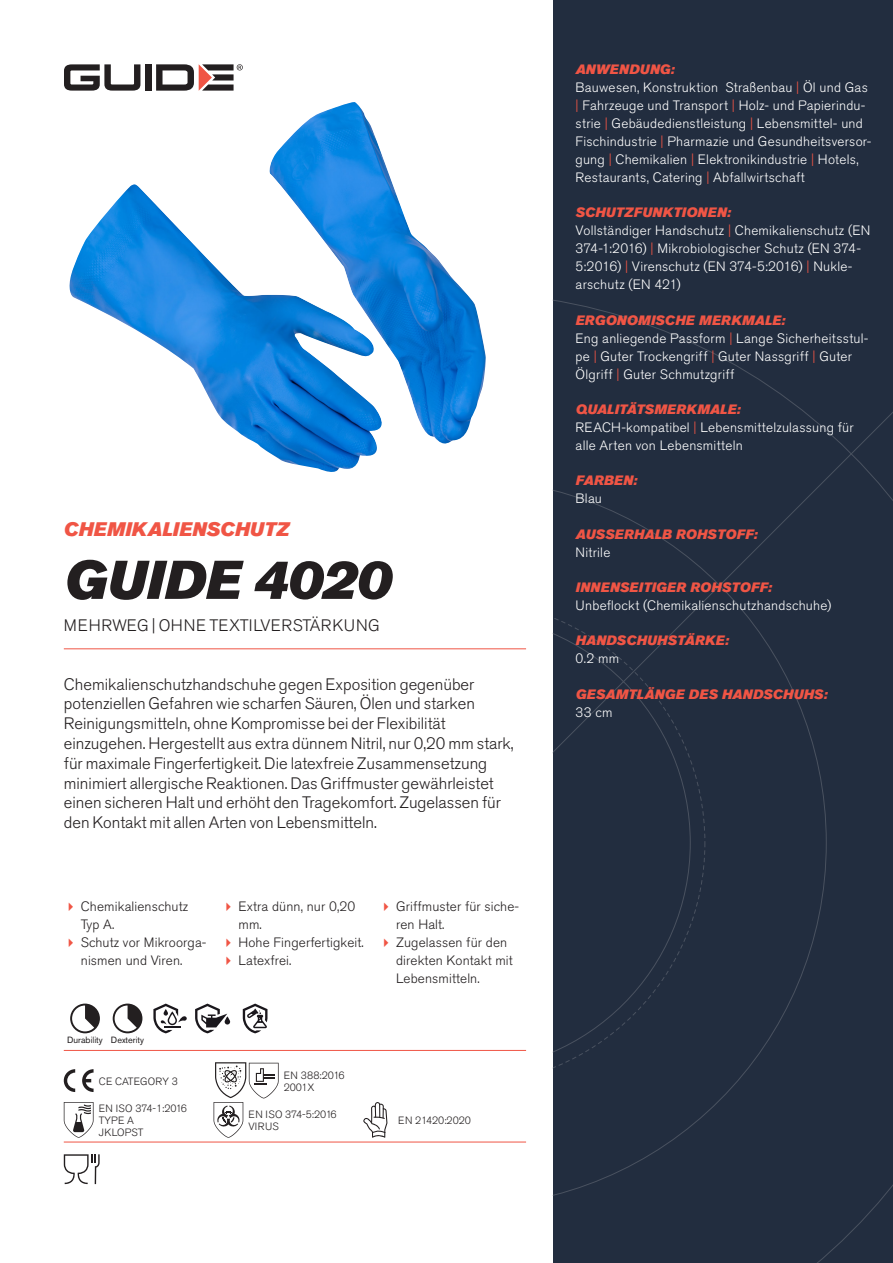
<style>
.page{position:relative;width:893px;height:1263px;background:#fff}
.page>*{position:absolute;margin:0;border:0;box-sizing:border-box;transform-origin:0 0}
.Rubrik{font:italic 54px "Akzidenz Grotesk Pro Super";color:#231f20}
.Överrubrik{font:italic 19.5px "Akzidenz Grotesk Pro Super";letter-spacing:.005em;color:#f05545}
.Ingress{font:300 16.5px/19.8px "Akzidenz Grotesk Pro";color:#231f20}
.Product_-_AltSegment{font:300 16.5px "Akzidenz Grotesk Pro";letter-spacing:.03em;color:#231f20}
.Produkt_-_Brödtext{font:300 13.5px/18px "Akzidenz Grotesk Pro";letter-spacing:.02em;color:#fff}
.t1{font:300 13.5px/18px "Akzidenz Grotesk Pro";letter-spacing:.01em;color:#231f20}
.Produkt_-_Namn{font:italic 13.5px "Akzidenz Grotesk Pro Super";letter-spacing:.015em;color:#f05545}
.t2{font:300 10.5px "Akzidenz Grotesk Pro";color:#231f20}
.t3{font:300 10.5px "Akzidenz Grotesk Pro";letter-spacing:.02em;color:#231f20}
.Produkt_-_Egenskaper{font:9px "Akzidenz Grotesk Pro";color:#231f20}
.s1{color:#f05545}
</style>
<div class="page">
<div style="left:145px;top:64px;width:7px;height:27px;background:#231f20"></div>
<svg style="left:156px;top:64px;width:87px;height:27px"></svg>
<svg style="left:64px;top:64px;width:76px;height:27px"></svg>
<div style="left:553px;top:0;width:340px;height:1263px;background:#222d3f"></div>
<svg style="left:553px;top:300px;width:340px;height:963px"></svg>
<hr style="left:64px;top:1050px;width:462px;height:1px;background:#f05545">
<hr style="left:64px;top:1142px;width:462px;height:1px;background:#f05545">
<svg style="left:70px;top:1003px;width:30px;height:30px"></svg>
<svg style="left:113px;top:1003px;width:29px;height:30px"></svg>
<svg style="left:153px;top:1003px;width:34px;height:30px"></svg>
<svg style="left:195px;top:1003px;width:35px;height:30px"></svg>
<svg style="left:243px;top:1003px;width:24px;height:30px"></svg>
<svg style="left:64px;top:1069px;width:11px;height:23px"></svg>
<svg style="left:82px;top:1069px;width:12px;height:23px"></svg>
<svg style="left:64px;top:1102px;width:30px;height:36px"></svg>
<svg style="left:214px;top:1063px;width:65px;height:75px"></svg>
<svg style="left:363px;top:1102px;width:24px;height:36px"></svg>
<svg style="left:64px;top:1154px;width:36px;height:30px"></svg>
<img style="left:69px;top:102px;width:417px;height:370px">
<hr style="left:64px;top:648px;width:462px;height:1px;background:#f05545">
<p class="Överrubrik" style="left:64px;top:517px;width:227px">CHEMIKALIENSCHUTZ</p>
<p class="Rubrik" style="left:64px;top:545px;width:329px">GUIDE 4020</p>
<p class="Product_-_AltSegment" style="left:64px;top:615px;width:317px">MEHRWEG | OHNE TEXTILVERSTÄRKUNG</p>
<p class="Ingress" style="left:64px;top:674px;width:451px">Chemikalienschutzhandschuhe gegen Exposition gegenüber potenziellen Gefahren wie scharfen Säuren, Ölen und starken Reinigungsmitteln, ohne Kompromisse bei der Flexibilität einzugehen. Hergestellt aus extra dünnem Nitril, nur 0,20 mm stark, für maximale Fingerfertigkeit. Die latexfreie Zusammensetzung minimiert allergische Reaktionen. Das Griffmuster gewährleistet einen sicheren Halt und erhöht den Tragekomfort. Zugelassen für den Kontakt mit allen Arten von Lebensmitteln.</p>
<p class="t1" style="left:81px;top:897px;width:109px">Chemikalienschutz<br>Typ A.</p>
<p class="t1" style="left:81px;top:933px;width:127px">Schutz vor Mikroorga&shy;nismen und Viren.</p>
<p class="Produkt_-_Egenskaper" style="left:67px;top:1034px;width:37px">Durability</p>
<p class="Produkt_-_Egenskaper" style="left:111px;top:1034px;width:35px">Dexterity</p>
<p class="t2" style="left:99px;top:1074px;width:81px">CE CATEGORY 3</p>
<p class="t2" style="left:99px;top:1101px;width:90px">EN ISO 374-1:2016</p>
<p class="t2" style="left:99px;top:1113px;width:37px">TYPE A</p>
<p class="t3" style="left:99px;top:1125px;width:46px">JKLOPST</p>
<p class="t1" style="left:238px;top:897px;width:118px">Extra dünn, nur 0,20 mm.</p>
<p class="t1" style="left:238px;top:933px;width:127px">Hohe Fingerfertigkeit.</p>
<p class="t1" style="left:238px;top:951px;width:54px">Latexfrei.</p>
<p class="t1" style="left:396px;top:897px;width:125px">Griffmuster für siche&shy;ren Halt.</p>
<p class="t1" style="left:396px;top:933px;width:118px">Zugelassen für den direkten Kontakt mit<br>Lebensmitteln.</p>
<p class="t2" style="left:284px;top:1068px;width:62px">EN 388:2016</p>
<p class="t2" style="left:284px;top:1080px;width:32px">2001X</p>
<p class="t2" style="left:248px;top:1107px;width:90px">EN ISO 374-5:2016</p>
<p class="t2" style="left:248px;top:1119px;width:32px">VIRUS</p>
<p class="t2" style="left:398px;top:1113px;width:74px">EN 21420:2020</p>
<p class="Produkt_-_Namn" style="left:576px;top:60px;width:100px">ANWENDUNG:</p>
<p class="Produkt_-_Brödtext" style="left:576px;top:78px;width:297px">Bauwesen, Konstruktion Straßenbau <span class="s1">|</span> Öl und Gas <span class="s1">|</span> Fahrzeuge und Transport <span class="s1">|</span> Holz- und Papierindu&shy;strie <span class="s1">|</span> Gebäudedienstleistung <span class="s1">|</span> Lebensmittel- und Fischindustrie <span class="s1">|</span> Pharmazie und Gesundheitsversor&shy;gung <span class="s1">|</span> Chemikalien <span class="s1">|</span> Elektronikindustrie <span class="s1">|</span> Hotels, Restaurants, Catering <span class="s1">|</span> Abfallwirtschaft</p>
<p class="Produkt_-_Namn" style="left:576px;top:204px;width:157px">SCHUTZFUNKTIONEN:</p>
<p class="Produkt_-_Brödtext" style="left:576px;top:222px;width:296px">Vollständiger Handschutz <span class="s1">|</span> Chemikalienschutz (EN 374-1:2016) <span class="s1">|</span> Mikrobiologischer Schutz (EN 374- 5:2016) <span class="s1">|</span> Virenschutz (EN 374-5:2016) <span class="s1">|</span> Nukle&shy;arschutz (EN 421)</p>
<p class="Produkt_-_Namn" style="left:576px;top:311px;width:211px">ERGONOMISCHE MERKMALE:</p>
<p class="Produkt_-_Brödtext" style="left:576px;top:329px;width:294px">Eng anliegende Passform <span class="s1">|</span> Lange Sicherheitsstul&shy;pe <span class="s1">|</span> Guter Trockengriff <span class="s1">|</span> Guter Nassgriff <span class="s1">|</span> Guter<br>Ölgriff <span class="s1">|</span> Guter Schmutzgriff</p>
<p class="Produkt_-_Namn" style="left:576px;top:400px;width:166px">QUALITÄTSMERKMALE:</p>
<p class="Produkt_-_Brödtext" style="left:576px;top:418px;width:280px">REACH-kompatibel <span class="s1">|</span> Lebensmittelzulassung für alle Arten von Lebensmitteln</p>
<p class="Produkt_-_Namn" style="left:576px;top:472px;width:63px">FARBEN:</p>
<p class="Produkt_-_Brödtext" style="left:576px;top:490px;width:28px">Blau</p>
<p class="Produkt_-_Namn" style="left:576px;top:525px;width:183px">AUSSERHALB ROHSTOFF:</p>
<p class="Produkt_-_Brödtext" style="left:576px;top:543px;width:36px">Nitrile</p>
<p class="Produkt_-_Namn" style="left:576px;top:578px;width:198px">INNENSEITIGER ROHSTOFF:</p>
<p class="Produkt_-_Brödtext" style="left:576px;top:596px;width:257px">Unbeflockt (Chemikalienschutzhandschuhe)</p>
<p class="Produkt_-_Namn" style="left:576px;top:632px;width:155px">HANDSCHUHSTÄRKE:</p>
<p class="Produkt_-_Brödtext" style="left:576px;top:650px;width:45px">0.2 mm</p>
<p class="Produkt_-_Namn" style="left:576px;top:685px;width:253px">GESAMTLÄNGE DES HANDSCHUHS:</p>
<p class="Produkt_-_Brödtext" style="left:576px;top:703px;width:38px">33 cm</p>
</div>
